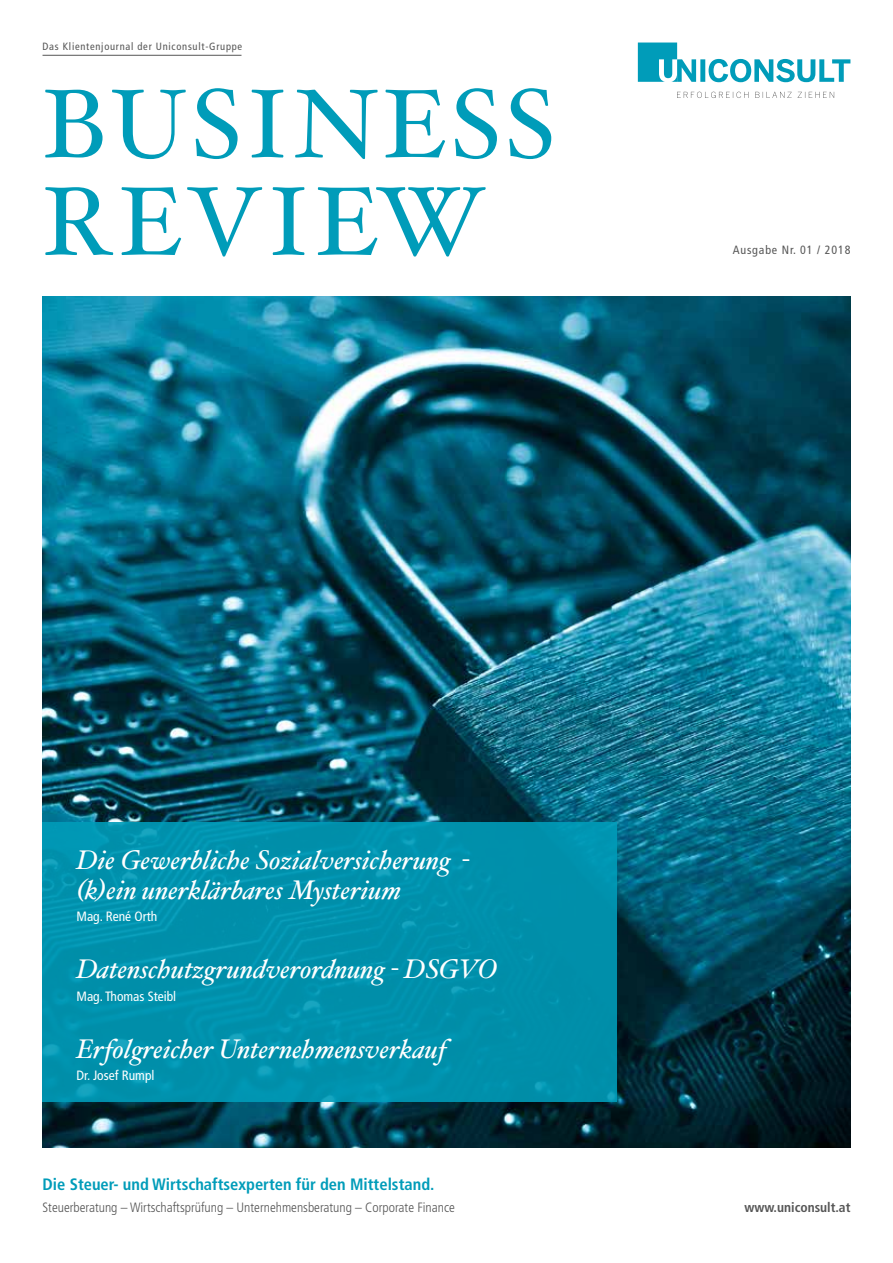
<style>
.page{position:relative;width:893px;height:1263px;background:#fff}
.page>*{position:absolute;margin:0;border:0;box-sizing:border-box;transform-origin:0 0}
.t1{font:97.5px/97.5px "Hoefler Text";letter-spacing:.05em;color:#009cb9}
.t2{font:italic 27px/30px "Hoefler Text";color:#fff}
.t3{font:700 condensed 16.5px "Frutiger";color:#009cb9}
.t4{font:300 condensed 13.5px "Frutiger";color:#565656}
.t5{font:condensed 13.5px "Frutiger";color:#fff}
.t6{font:700 condensed 13.5px "Frutiger";color:#565656}
.t7{font:condensed 12px "Frutiger";letter-spacing:.07em;color:#565656}
.t8{font:condensed 10.5px "Frutiger";letter-spacing:.07em;color:#565656}
</style>
<div class="page">
<img style="left:43px;top:297px;width:807px;height:850px">
<hr style="left:43px;top:55px;width:198px;height:1px;background:#565656">
<div style="left:43px;top:822px;width:574px;height:279px;background:#008fab"></div>
<svg style="left:677px;top:92px;width:157px;height:6px"></svg>
<svg style="left:638px;top:43px;width:212px;height:39px"></svg>
<p class="t8" style="left:43px;top:41px;width:201px">Das Klientenjournal der Uniconsult-Gruppe</p>
<h1 class="t1" style="left:43px;top:75px;width:514px">BUSINESS<br>REVIEW</h1>
<p class="t7" style="left:733px;top:243px;width:119px">Ausgabe Nr. 01 / 2018</p>
<p class="t2" style="left:77px;top:844px;width:395px">Die Gewerbliche Sozialversicherung - (k)ein unerklärbares Mysterium</p>
<p class="t5" style="left:77px;top:909px;width:82px">Mag. René Orth</p>
<p class="t2" style="left:77px;top:954px;width:422px">Datenschutzgrundverordnung - DSGVO</p>
<p class="t5" style="left:77px;top:988px;width:101px">Mag. Thomas Steibl</p>
<p class="t2" style="left:77px;top:1033px;width:372px">Erfolgreicher Unternehmensverkauf</p>
<p class="t5" style="left:77px;top:1068px;width:79px">Dr. Josef Rumpl</p>
<p class="t3" style="left:43px;top:1174px;width:393px">Die Steuer- und Wirtschaftsexperten für den Mittelstand.</p>
<p class="t4" style="left:43px;top:1200px;width:414px">Steuerberatung – Wirtschaftsprüfung – Unternehmensberatung – Corporate Finance</p>
<p class="t6" style="left:745px;top:1200px;width:107px">www.uniconsult.at</p>
</div>
